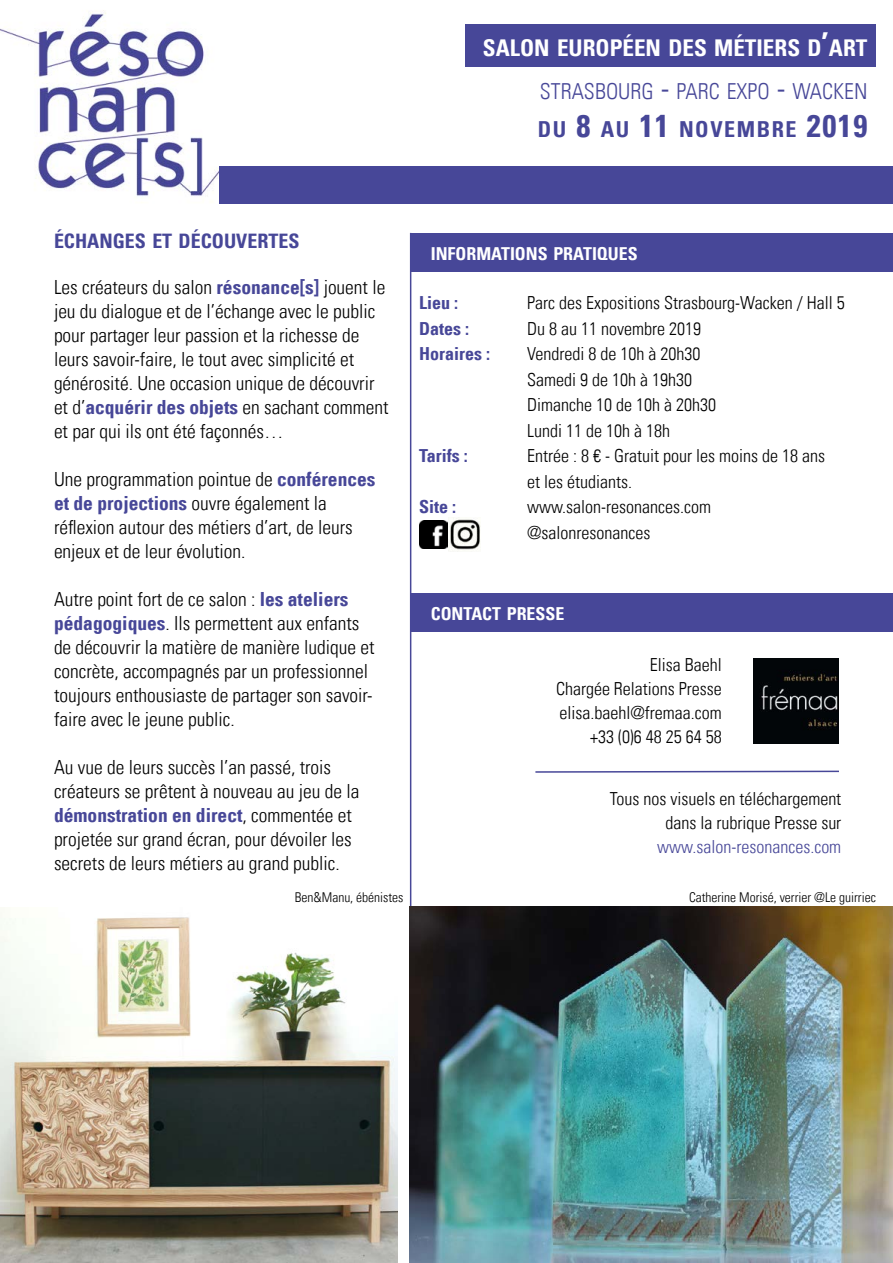
<style>
.page{position:relative;width:893px;height:1263px;background:#fff}
.page>*{position:absolute;margin:0;border:0;box-sizing:border-box;transform-origin:0 0}
.t1{font:700 condensed 23.1px "Univers LT";color:#fff}
.t2{font:300 condensed 22.05px/37.8px "Univers LT";color:#474798}
.t3{font:700 condensed 19.95px "Univers LT";color:#474798}
.t4{font:300 condensed 19.5px/24px "Univers LT";color:#000}
.t5{font:300 condensed 18px/25.5px "Univers LT";color:#000}
.t6{font:700 condensed 18px "Univers LT";color:#474798}
.t7{font:300 condensed 18px "Univers LT";color:#474798}
.t8{font:700 condensed 17.85px "Univers LT";color:#fff}
.t9{font:300 condensed 13.5px "Univers LT";color:#000}
.s1{font-size:33px}
.s2{font-size:31.5px}
.s3{font-weight:700}
.s4{font-weight:700;font-size:31.5px}
.s5{font-weight:700;color:#474798}
</style>
<div class="page">
<hr style="left:410px;top:233px;width:1px;height:694px;background:#474798">
<div style="left:410px;top:593px;width:483px;height:39px;background:#474798"></div>
<div style="left:410px;top:233px;width:483px;height:38px;background:#474798"></div>
<img style="left:0;top:912px;width:398px;height:351px">
<img style="left:754px;top:658px;width:85px;height:85px">
<svg style="left:535px;top:770px;width:304px;height:3px"></svg>
<img style="left:409px;top:906px;width:484px;height:357px">
<img style="left:420px;top:521px;width:27px;height:27px">
<img style="left:449px;top:517px;width:31px;height:33px">
<div style="left:208px;top:166px;width:685px;height:38px;background:#474798"></div>
<div style="left:466px;top:24px;width:410px;height:42px;background:#474798"></div>
<img style="left:0;top:10px;width:219px;height:194px">
<p class="t1" style="left:483px;top:33px;width:386px">SALON EUROPÉEN DES MÉTIERS D<span class="s1">’</span>ART</p>
<p class="t2" style="left:538px;top:73px;width:331px">STRASBOURG <span class="s2">-</span> PARC EXPO <span class="s2">-</span> WACKEN<br><span class="s3">DU</span> <span class="s4">8</span> <span class="s3">AU</span> <span class="s4">11</span> <span class="s3">NOVEMBRE</span> <span class="s4">2019</span></p>
<p class="t3" style="left:54px;top:228px;width:247px">ÉCHANGES ET DÉCOUVERTES</p>
<p class="t4" style="left:54px;top:275px;width:336px">Les créateurs du salon <span class="s5">résonance[s]</span> jouent le jeu du dialogue et de l’échange avec le public pour partager leur passion et la richesse de leurs savoir-faire, le tout avec simplicité et générosité. Une occasion unique de découvrir et d’<span class="s5">acquérir des objets</span> en sachant comment et par qui ils ont été façonnés…</p>
<p class="t4" style="left:54px;top:467px;width:323px">Une programmation pointue de <span class="s5">conférences et de projections</span> ouvre également la réflexion autour des métiers d’art, de leurs enjeux et de leur évolution.</p>
<p class="t4" style="left:54px;top:587px;width:322px">Autre point fort de ce salon : <span class="s5">les ateliers pédagogiques</span>. Ils permettent aux enfants de découvrir la matière de manière ludique et concrète, accompagnés par un professionnel toujours enthousiaste de partager son savoir&shy;faire avec le jeune public.</p>
<p class="t4" style="left:54px;top:755px;width:307px">Au vue de leurs succès l’an passé, trois créateurs se prêtent à nouveau au jeu de la <span class="s5">démonstration en direct</span>, commentée et projetée sur grand écran, pour dévoiler les secrets de leurs métiers au grand public.</p>
<p class="t8" style="left:431px;top:242px;width:208px">INFORMATIONS PRATIQUES</p>
<p class="t6" style="left:419px;top:292px;width:40px">Lieu :</p>
<p class="t5" style="left:527px;top:290px;width:319px">Parc des Expositions Strasbourg-Wacken / Hall 5</p>
<p class="t6" style="left:419px;top:317px;width:51px">Dates :</p>
<p class="t5" style="left:527px;top:316px;width:175px">Du 8 au 11 novembre 2019</p>
<p class="t6" style="left:419px;top:343px;width:72px">Horaires :</p>
<p class="t5" style="left:527px;top:341px;width:190px">Vendredi 8 de 10h à 20h30<br>Samedi 9 de 10h à 19h30<br>Dimanche 10 de 10h à 20h30<br>Lundi 11 de 10h à 18h</p>
<p class="t6" style="left:419px;top:445px;width:50px">Tarifs :</p>
<p class="t5" style="left:527px;top:443px;width:299px">Entrée : 8 € - Gratuit pour les moins de 18 ans et les étudiants.</p>
<p class="t6" style="left:419px;top:496px;width:39px">Site :</p>
<p class="t5" style="left:527px;top:494px;width:186px">www.salon-resonances.com @salonresonances</p>
<p class="t8" style="left:431px;top:603px;width:135px">CONTACT PRESSE</p>
<p class="t5" style="left:556px;top:653px;width:167px;line-height:24px;text-align:right">Elisa Baehl<br>Chargée Relations Presse elisa.baehl@fremaa.com +33 (0)6 48 25 64 58</p>
<p class="t5" style="left:610px;top:787px;width:233px;line-height:24px;text-align:right">Tous nos visuels en téléchargement dans la rubrique Presse sur</p>
<p class="t7" style="left:657px;top:836px;width:186px">www.salon-resonances.com</p>
<p class="t9" style="left:295px;top:889px;width:110px">Ben&amp;Manu, ébénistes</p>
<p class="t9" style="left:689px;top:889px;width:188px">Catherine Morisé, verrier @Le guirriec</p>
</div>
